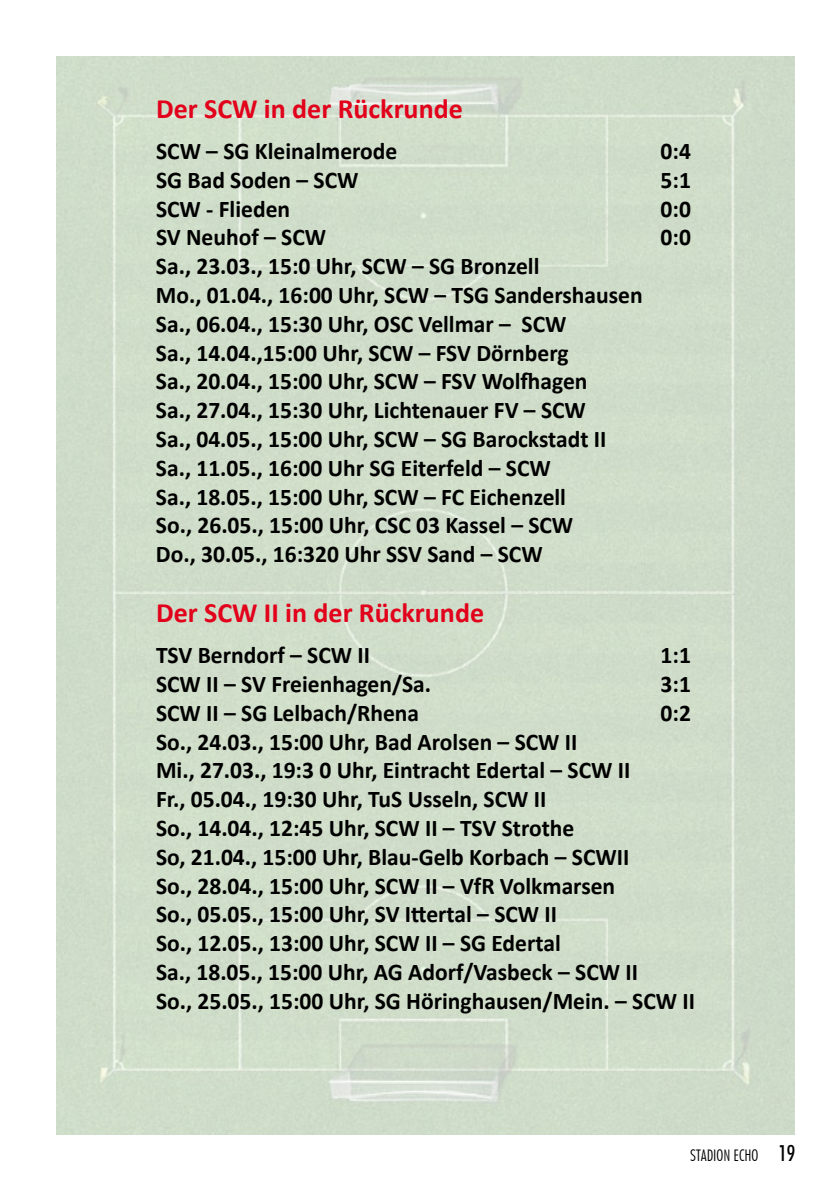
<style>
.page{position:relative;width:840px;height:1191px;background:#fff}
.page>*{position:absolute;margin:0;border:0;box-sizing:border-box;transform-origin:0 0}
.t1{font:700 28px "Calibri";color:#e2001a}
.t2{font:700 24px/28.8px "Calibri";color:#000}
.t3{font:300 condensed 16px "Futura BT";color:#000}
.s1{font-weight:500;font-size:22px}
</style>
<div class="page">
<div style="left:57px;top:57px;width:737px;height:1077px;background:#cfddc9"></div>
<p class="t1" style="left:156px;top:91px;width:308px">Der SCW in der Rückrunde</p>
<p class="t2" style="left:156px;top:137px;width:243px">SCW – SG Kleinalmerode</p>
<p class="t2" style="left:660px;top:137px;width:32px">0:4</p>
<p class="t2" style="left:156px;top:165px;width:204px">SG Bad Soden – SCW</p>
<p class="t2" style="left:660px;top:165px;width:32px">5:1</p>
<p class="t2" style="left:156px;top:194px;width:135px">SCW - Flieden</p>
<p class="t2" style="left:660px;top:194px;width:32px">0:0</p>
<p class="t2" style="left:156px;top:223px;width:171px">SV Neuhof – SCW</p>
<p class="t2" style="left:660px;top:223px;width:32px">0:0</p>
<p class="t2" style="left:156px;top:252px;width:488px">Sa., 23.03., 15:0 Uhr, SCW – SG Bronzell<br>Mo., 01.04., 16:00 Uhr, SCW – TSG Sandershausen Sa., 06.04., 15:30 Uhr, OSC Vellmar – SCW<br>Sa., 14.04.,15:00 Uhr, SCW – FSV Dörnberg<br>Sa., 20.04., 15:00 Uhr, SCW – FSV Wolfhagen<br>Sa., 27.04., 15:30 Uhr, Lichtenauer FV – SCW<br>Sa., 04.05., 15:00 Uhr, SCW – SG Barockstadt II Sa., 11.05., 16:00 Uhr SG Eiterfeld – SCW<br>Sa., 18.05., 15:00 Uhr, SCW – FC Eichenzell<br>So., 26.05., 15:00 Uhr, CSC 03 Kassel – SCW<br>Do., 30.05., 16:320 Uhr SSV Sand – SCW</p>
<p class="t1" style="left:156px;top:595px;width:329px">Der SCW II in der Rückrunde</p>
<p class="t2" style="left:156px;top:641px;width:215px">TSV Berndorf – SCW II</p>
<p class="t2" style="left:660px;top:641px;width:32px">1:1</p>
<p class="t2" style="left:156px;top:669px;width:276px">SCW II – SV Freienhagen/Sa.</p>
<p class="t2" style="left:660px;top:669px;width:32px">3:1</p>
<p class="t2" style="left:156px;top:698px;width:264px">SCW II – SG Lelbach/Rhena</p>
<p class="t2" style="left:660px;top:698px;width:32px">0:2</p>
<p class="t2" style="left:156px;top:727px;width:540px">So., 24.03., 15:00 Uhr, Bad Arolsen – SCW II<br>Mi., 27.03., 19:3 0 Uhr, Eintracht Edertal – SCW II<br>Fr., 05.04., 19:30 Uhr, TuS Usseln, SCW II<br>So., 14.04., 12:45 Uhr, SCW II – TSV Strothe<br>So, 21.04., 15:00 Uhr, Blau-Gelb Korbach – SCWII<br>So., 28.04., 15:00 Uhr, SCW II – VfR Volkmarsen<br>So., 05.05., 15:00 Uhr, SV Ittertal – SCW II<br>So., 12.05., 13:00 Uhr, SCW II – SG Edertal<br>Sa., 18.05., 15:00 Uhr, AG Adorf/Vasbeck – SCW II<br>So., 25.05., 15:00 Uhr, SG Höringhausen/Mein. – SCW II</p>
<p class="t3" style="left:689px;top:1145px;width:107px">STADION ECHO <span class="s1">19</span></p>
</div>
